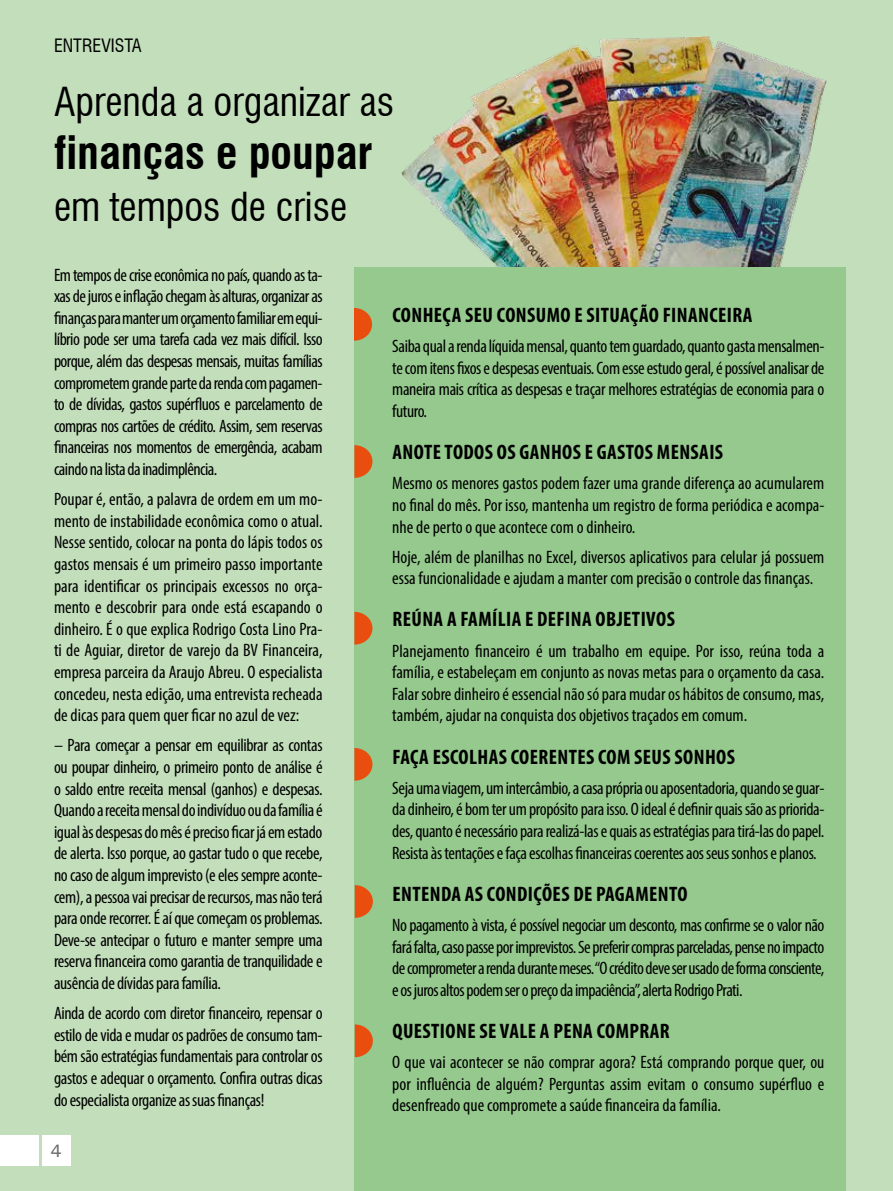
<style>
.page{position:relative;width:893px;height:1191px;background:#c2deba}
.page>*{position:absolute;margin:0;border:0;box-sizing:border-box;transform-origin:0 0}
.t1{font:700 condensed 45px "Swiss 721 BT";color:#000}
.t2{font:condensed 39px "Swiss 721 BT";color:#000}
.t3{font:700 condensed 21px "Myriad Pro";letter-spacing:.02em;color:#000}
.t4{font:condensed 18px/21.6px "Myriad Pro";letter-spacing:-.01em;color:#000;text-align:justify}
.t5{font:condensed 18px "Swiss 721 BT";color:#000}
.t6{font:18px "Univers ATT";color:#706f6f}
</style>
<div class="page">
<div style="left:0;top:1135px;width:39px;height:31px;background:#fff"></div>
<div style="left:42px;top:1135px;width:29px;height:31px;background:#fff"></div>
<img style="left:402px;top:36px;width:444px;height:266px">
<div style="left:354px;top:267px;width:491px;height:924px;background:#95c98d"></div>
<svg style="left:354px;top:308px;width:18px;height:33px"></svg>
<svg style="left:354px;top:445px;width:18px;height:33px"></svg>
<svg style="left:354px;top:612px;width:18px;height:32px"></svg>
<svg style="left:354px;top:748px;width:18px;height:32px"></svg>
<svg style="left:355px;top:885px;width:18px;height:33px"></svg>
<svg style="left:355px;top:1024px;width:18px;height:33px"></svg>
<p class="t5" style="left:54px;top:35px;width:89px">ENTREVISTA</p>
<h2 class="t2" style="left:54px;top:79px;width:342px">Aprenda a organizar as</h2>
<h1 class="t1" style="left:54px;top:125px;width:320px">finanças e poupar</h1>
<h2 class="t2" style="left:54px;top:184px;width:295px">em tempos de crise</h2>
<p class="t4" style="left:54px;top:263px;width:270px">Em tempos de crise econômica no país, quando as ta&shy;xas de juros e inflação chegam às alturas, organizar as finanças para manter um orçamento familiar em equi&shy;líbrio pode ser uma tarefa cada vez mais difícil. Isso porque, além das despesas mensais, muitas famílias comprometem grande parte da renda com pagamen&shy;to de dívidas, gastos supérfluos e parcelamento de compras nos cartões de crédito. Assim, sem reservas financeiras nos momentos de emergência, acabam caindo na lista da inadimplência.</p>
<p class="t4" style="left:54px;top:488px;width:270px">Poupar é, então, a palavra de ordem em um mo&shy;mento de instabilidade econômica como o atual.<br>Nesse sentido, colocar na ponta do lápis todos os gastos mensais é um primeiro passo importante para identificar os principais excessos no orça&shy;mento e descobrir para onde está escapando o dinheiro. É o que explica Rodrigo Costa Lino Pra&shy;ti de Aguiar, diretor de varejo da BV Financeira, empresa parceira da Araujo Abreu. O especialista concedeu, nesta edição, uma entrevista recheada de dicas para quem quer ficar no azul de vez:</p>
<p class="t4" style="left:54px;top:734px;width:270px">– Para começar a pensar em equilibrar as contas ou poupar dinheiro, o primeiro ponto de análise é o saldo entre receita mensal (ganhos) e despesas.<br>Quando a receita mensal do indivíduo ou da família é igual às despesas do mês é preciso ficar já em estado de alerta. Isso porque, ao gastar tudo o que recebe, no caso de algum imprevisto (e eles sempre aconte&shy;cem), a pessoa vai precisar de recursos, mas não terá para onde recorrer. É aí que começam os problemas.<br>Deve-se antecipar o futuro e manter sempre uma reserva financeira como garantia de tranquilidade e ausência de dívidas para família.</p>
<p class="t4" style="left:54px;top:1002px;width:270px">Ainda de acordo com diretor financeiro, repensar o estilo de vida e mudar os padrões de consumo tam&shy;bém são estratégias fundamentais para controlar os gastos e adequar o orçamento. Confira outras dicas do especialista organize as suas finanças!</p>
<p class="t6" style="left:51px;top:1140px;width:13px">4</p>
<p class="t3" style="left:392px;top:302px;width:361px">CONHEÇA SEU CONSUMO E SITUAÇÃO FINANCEIRA</p>
<p class="t4" style="left:392px;top:335px;width:434px">Saiba qual a renda líquida mensal, quanto tem guardado, quanto gasta mensalmen&shy;te com itens fixos e despesas eventuais. Com esse estudo geral, é possível analisar de maneira mais crítica as despesas e traçar melhores estratégias de economia para o futuro.</p>
<p class="t3" style="left:392px;top:439px;width:332px">ANOTE TODOS OS GANHOS E GASTOS MENSAIS</p>
<p class="t4" style="left:392px;top:472px;width:434px">Mesmo os menores gastos podem fazer uma grande diferença ao acumularem no final do mês. Por isso, mantenha um registro de forma periódica e acompa&shy;nhe de perto o que acontece com o dinheiro.</p>
<p class="t4" style="left:392px;top:545px;width:434px">Hoje, além de planilhas no Excel, diversos aplicativos para celular já possuem essa funcionalidade e ajudam a manter com precisão o controle das finanças.</p>
<p class="t3" style="left:392px;top:606px;width:284px">REÚNA A FAMÍLIA E DEFINA OBJETIVOS</p>
<p class="t4" style="left:392px;top:639px;width:434px">Planejamento financeiro é um trabalho em equipe. Por isso, reúna toda a família, e estabeleçam em conjunto as novas metas para o orçamento da casa.<br>Falar sobre dinheiro é essencial não só para mudar os hábitos de consumo, mas, também, ajudar na conquista dos objetivos traçados em comum.</p>
<p class="t3" style="left:392px;top:743px;width:344px">FAÇA ESCOLHAS COERENTES COM SEUS SONHOS</p>
<p class="t4" style="left:392px;top:776px;width:434px">Seja uma viagem, um intercâmbio, a casa própria ou aposentadoria, quando se guar&shy;da dinheiro, é bom ter um propósito para isso. O ideal é definir quais são as priorida&shy;des, quanto é necessário para realizá-las e quais as estratégias para tirá-las do papel.<br>Resista às tentações e faça escolhas financeiras coerentes aos seus sonhos e planos.</p>
<p class="t3" style="left:392px;top:880px;width:297px">ENTENDA AS CONDIÇÕES DE PAGAMENTO</p>
<p class="t4" style="left:392px;top:914px;width:434px">No pagamento à vista, é possível negociar um desconto, mas confirme se o valor não fará falta, caso passe por imprevistos. Se preferir compras parceladas, pense no impacto de comprometer a renda durante meses. “O crédito deve ser usado de forma consciente, e os juros altos podem ser o preço da impaciência”, alerta Rodrigo Prati.</p>
<p class="t3" style="left:392px;top:1017px;width:279px">QUESTIONE SE VALE A PENA COMPRAR</p>
<p class="t4" style="left:392px;top:1051px;width:434px">O que vai acontecer se não comprar agora? Está comprando porque quer, ou por influência de alguém? Perguntas assim evitam o consumo supérfluo e desenfreado que compromete a saúde financeira da família.</p>
</div>
